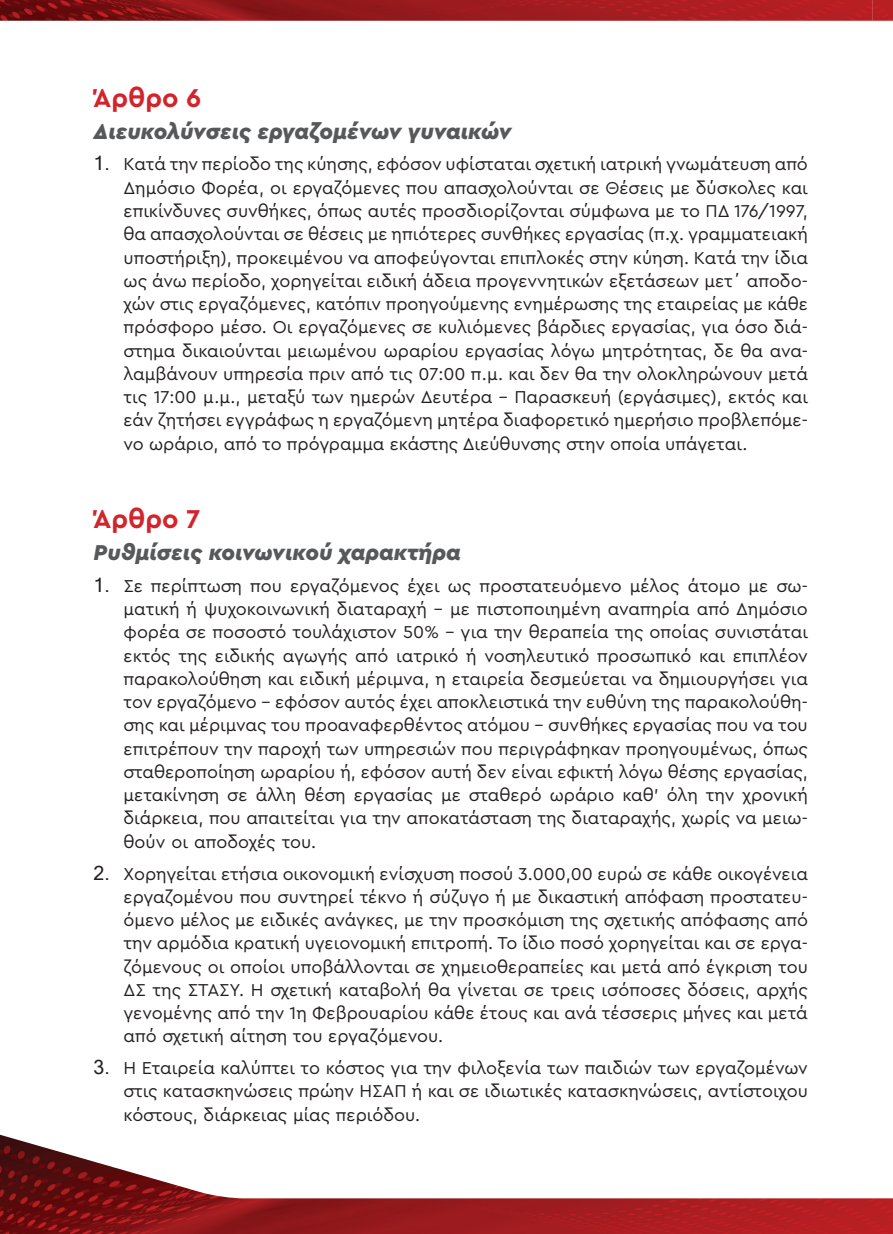
<style>
.page{position:relative;width:893px;height:1234px;background:#fff}
.page>*{position:absolute;margin:0;border:0;box-sizing:border-box;transform-origin:0 0}
.Heading_1{font:700 27px "Cera Pro";color:#d3232b}
.Heading_2{font:italic 900 22.5px "Cera Pro";color:#57585a}
.t1{font:18px/23.2px "Cera Pro";color:#231f20;text-align:justify}
.s1{font-family:"Microsoft Sans Serif";font-size:19.5px}
</style>
<div class="page">
<img style="left:0;top:1134px;width:892px;height:99px">
<img style="left:892px;top:1198px;width:1px;height:35px">
<img style="left:873px;top:0;width:20px;height:21px">
<img style="left:0;top:0;width:873px;height:21px">
<p class="Heading_1" style="left:94px;top:80px;width:109px">Άρθρο 6</p>
<p class="Heading_2" style="left:94px;top:116px;width:419px">Διευκολύνσεις εργαζομένων γυναικών</p>
<p class="t1" style="left:124px;top:152px;width:686px;text-indent:-30px"><span class="s1">1.</span> Κατά την περίοδο της κύησης, εφόσον υφίσταται σχετική ιατρική γνωμάτευση από Δημόσιο Φορέα, οι εργαζόμενες που απασχολούνται σε Θέσεις με δύσκολες και επικίνδυνες συνθήκες, όπως αυτές προσδιορίζονται σύμφωνα με το ΠΔ 176/1997, θα απασχολούνται σε θέσεις με ηπιότερες συνθήκες εργασίας (π.χ. γραμματειακή υποστήριξη), προκειμένου να αποφεύγονται επιπλοκές στην κύηση. Κατά την ίδια ως άνω περίοδο, χορηγείται ειδική άδεια προγεννητικών εξετάσεων μετ΄ αποδο&shy;χών στις εργαζόμενες, κατόπιν προηγούμενης ενημέρωσης της εταιρείας με κάθε πρόσφορο μέσο. Οι εργαζόμενες σε κυλιόμενες βάρδιες εργασίας, για όσο διά&shy;στημα δικαιούνται μειωμένου ωραρίου εργασίας λόγω μητρότητας, δε θα ανα&shy;λαμβάνουν υπηρεσία πριν από τις 07:00 π.μ. και δεν θα την ολοκληρώνουν μετά τις 17:00 μ.μ., μεταξύ των ημερών Δευτέρα - Παρασκευή (εργάσιμες), εκτός και εάν ζητήσει εγγράφως η εργαζόμενη μητέρα διαφορετικό ημερήσιο προβλεπόμε&shy;νο ωράριο, από το πρόγραμμα εκάστης Διεύθυνσης στην οποία υπάγεται.</p>
<p class="Heading_1" style="left:94px;top:501px;width:108px">Άρθρο 7</p>
<p class="Heading_2" style="left:94px;top:537px;width:369px">Ρυθμίσεις κοινωνικού χαρακτήρα</p>
<p class="t1" style="left:124px;top:573px;width:686px;text-indent:-30px"><span class="s1">1.</span> Σε περίπτωση που εργαζόμενος έχει ως προστατευόμενο μέλος άτομο με σω&shy;ματική ή ψυχοκοινωνική διαταραχή - με πιστοποιημένη αναπηρία από Δημόσιο φορέα σε ποσοστό τουλάχιστον 50% - για την θεραπεία της οποίας συνιστάται εκτός της ειδικής αγωγής από ιατρικό ή νοσηλευτικό προσωπικό και επιπλέον παρακολούθηση και ειδική μέριμνα, η εταιρεία δεσμεύεται να δημιουργήσει για τον εργαζόμενο - εφόσον αυτός έχει αποκλειστικά την ευθύνη της παρακολούθη&shy;σης και μέριμνας του προαναφερθέντος ατόμου - συνθήκες εργασίας που να του επιτρέπουν την παροχή των υπηρεσιών που περιγράφηκαν προηγουμένως, όπως σταθεροποίηση ωραρίου ή, εφόσον αυτή δεν είναι εφικτή λόγω θέσης εργασίας, μετακίνηση σε άλλη θέση εργασίας με σταθερό ωράριο καθ’ όλη την χρονική διάρκεια, που απαιτείται για την αποκατάσταση της διαταραχής, χωρίς να μειω&shy;θούν οι αποδοχές του.</p>
<p class="t1" style="left:124px;top:860px;width:686px;text-indent:-30px"><span class="s1">2.</span> Χορηγείται ετήσια οικονομική ενίσχυση ποσού 3.000,00 ευρώ σε κάθε οικογένεια εργαζομένου που συντηρεί τέκνο ή σύζυγο ή με δικαστική απόφαση προστατευ&shy;όμενο μέλος με ειδικές ανάγκες, με την προσκόμιση της σχετικής απόφασης από την αρμόδια κρατική υγειονομική επιτροπή. Το ίδιο ποσό χορηγείται και σε εργα&shy;ζόμενους οι οποίοι υποβάλλονται σε χημειοθεραπείες και μετά από έγκριση του ΔΣ της ΣΤΑΣΥ. Η σχετική καταβολή θα γίνεται σε τρεις ισόποσες δόσεις, αρχής γενομένης από την 1η Φεβρουαρίου κάθε έτους και ανά τέσσερις μήνες και μετά από σχετική αίτηση του εργαζόμενου.</p>
<p class="t1" style="left:124px;top:1055px;width:686px;text-indent:-30px"><span class="s1">3.</span> Η Εταιρεία καλύπτει το κόστος για την φιλοξενία των παιδιών των εργαζομένων στις κατασκηνώσεις πρώην ΗΣΑΠ ή και σε ιδιωτικές κατασκηνώσεις, αντίστοιχου κόστους, διάρκειας μίας περιόδου.</p>
</div>
